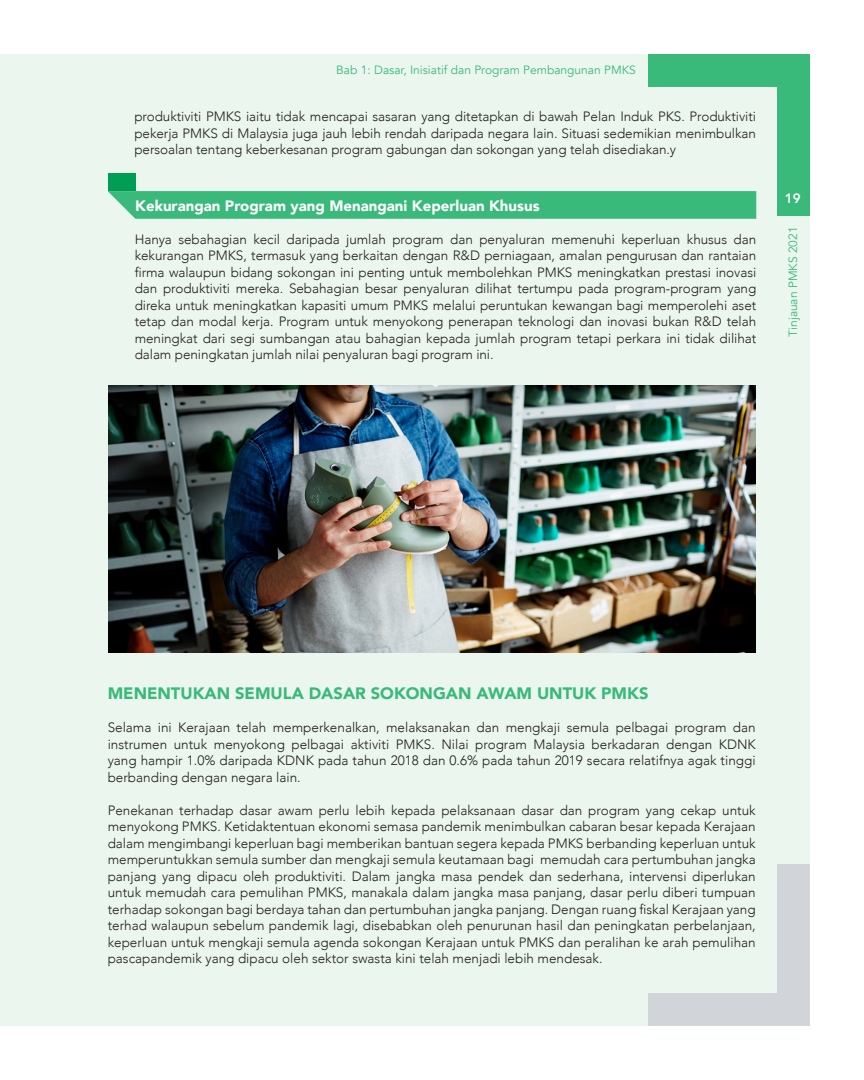
<style>
.page{position:relative;width:864px;height:1080px;background:#fff}
.page>*{position:absolute;margin:0;border:0;box-sizing:border-box;transform-origin:0 0}
.t1{font:900 16.5px "Avenir";color:#39b97a}
.t2{font:900 15px "Avenir";color:#fff}
.t3{font:300 13.5px/16.5px "Avenir";letter-spacing:-.005em;color:#231f20;text-align:justify}
.t4{font:800 13.5px "Avenir";color:#fff}
.t5{font:12px "Avenir";color:#39b97a}
</style>
<div class="page">
<div style="left:0;top:54px;width:810px;height:972px;background:#ebf6ee"></div>
<div style="left:648px;top:54px;width:162px;height:33px;background:#39b97a"></div>
<div style="left:777px;top:54px;width:33px;height:162px;background:#39b97a"></div>
<div style="left:648px;top:993px;width:162px;height:33px;background:#d1d5da"></div>
<div style="left:777px;top:864px;width:33px;height:162px;background:#d1d5da"></div>
<div style="left:108px;top:173px;width:27px;height:18px;background:#009d54"></div>
<svg style="left:108px;top:191px;width:648px;height:28px;background:#3fbb7e"></svg>
<img style="left:108px;top:385px;width:648px;height:268px">
<p class="t5" style="left:336px;top:62px;width:301px">Bab 1: Dasar, Inisiatif dan Program Pembangunan PMKS</p>
<p class="t3" style="left:134px;top:109px;width:623px">produktiviti PMKS iaitu tidak mencapai sasaran yang ditetapkan di bawah Pelan Induk PKS. Produktiviti pekerja PMKS di Malaysia juga jauh lebih rendah daripada negara lain. Situasi sedemikian menimbulkan persoalan tentang keberkesanan program gabungan dan sokongan yang telah disediakan.y</p>
<p class="t2" style="left:135px;top:193px;width:406px">Kekurangan Program yang Menangani Keperluan Khusus</p>
<p class="t3" style="left:135px;top:231px;width:623px">Hanya sebahagian kecil daripada jumlah program dan penyaluran memenuhi keperluan khusus dan kekurangan PMKS, termasuk yang berkaitan dengan R&amp;D perniagaan, amalan pengurusan dan rantaian firma walaupun bidang sokongan ini penting untuk membolehkan PMKS meningkatkan prestasi inovasi dan produktiviti mereka. Sebahagian besar penyaluran dilihat tertumpu pada program-program yang direka untuk meningkatkan kapasiti umum PMKS melalui peruntukan kewangan bagi memperolehi aset tetap dan modal kerja. Program untuk menyokong penerapan teknologi dan inovasi bukan R&amp;D telah meningkat dari segi sumbangan atau bahagian kepada jumlah program tetapi perkara ini tidak dilihat dalam peningkatan jumlah nilai penyaluran bagi program ini.</p>
<p class="t4" style="left:785px;top:187px;width:17px">19</p>
<p class="t5" style="left:786px;top:337px;width:112px;rotate:-90deg">Tinjauan PMKS 2021</p>
<p class="t1" style="left:108px;top:679px;width:542px">MENENTUKAN SEMULA DASAR SOKONGAN AWAM UNTUK PMKS</p>
<p class="t3" style="left:108px;top:719px;width:650px">Selama ini Kerajaan telah memperkenalkan, melaksanakan dan mengkaji semula pelbagai program dan instrumen untuk menyokong pelbagai aktiviti PMKS. Nilai program Malaysia berkadaran dengan KDNK yang hampir 1.0% daripada KDNK pada tahun 2018 dan 0.6% pada tahun 2019 secara relatifnya agak tinggi berbanding dengan negara lain.</p>
<p class="t3" style="left:108px;top:802px;width:650px">Penekanan terhadap dasar awam perlu lebih kepada pelaksanaan dasar dan program yang cekap untuk menyokong PMKS. Ketidaktentuan ekonomi semasa pandemik menimbulkan cabaran besar kepada Kerajaan dalam mengimbangi keperluan bagi memberikan bantuan segera kepada PMKS berbanding keperluan untuk memperuntukkan semula sumber dan mengkaji semula keutamaan bagi memudah cara pertumbuhan jangka panjang yang dipacu oleh produktiviti. Dalam jangka masa pendek dan sederhana, intervensi diperlukan untuk memudah cara pemulihan PMKS, manakala dalam jangka masa panjang, dasar perlu diberi tumpuan terhadap sokongan bagi berdaya tahan dan pertumbuhan jangka panjang. Dengan ruang fiskal Kerajaan yang terhad walaupun sebelum pandemik lagi, disebabkan oleh penurunan hasil dan peningkatan perbelanjaan, keperluan untuk mengkaji semula agenda sokongan Kerajaan untuk PMKS dan peralihan ke arah pemulihan pascapandemik yang dipacu oleh sektor swasta kini telah menjadi lebih mendesak.</p>
</div>
